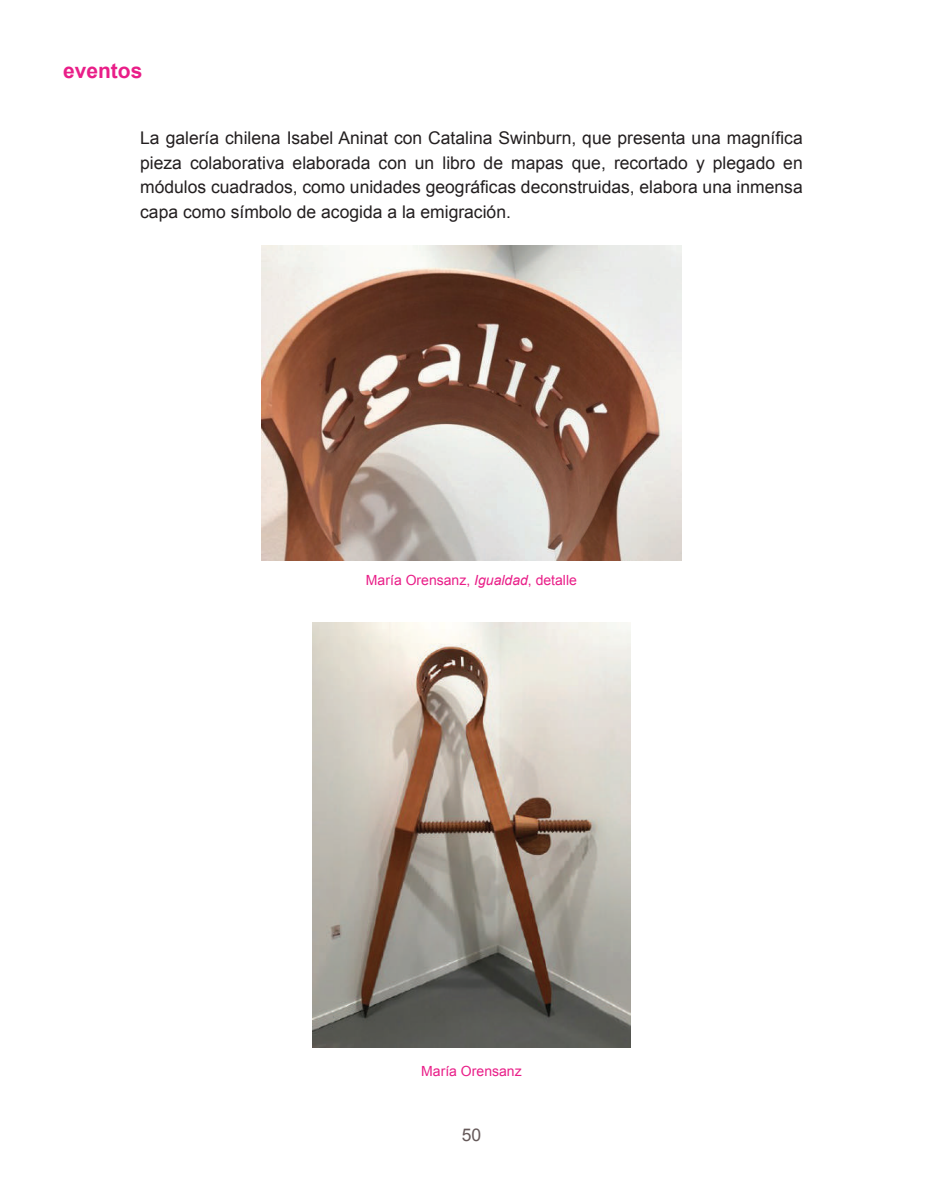
<style>
.page{position:relative;width:943px;height:1191px;background:#fff}
.page>*{position:absolute;margin:0;border:0;box-sizing:border-box;transform-origin:0 0}
.t1{font:700 21px "Arial";color:#e91e88}
.t2{font:17.5px/24.5px "Arial";color:#231f20;text-align:justify}
.t3{font:17.5px "Arial";color:#655959}
.t4{font:14px "Arial";color:#e91e88}
.s1{font-style:italic}
</style>
<div class="page">
<img style="left:261px;top:246px;width:420px;height:315px">
<img style="left:312px;top:623px;width:318px;height:424px">
<p class="t1" style="left:63px;top:57px;width:81px">eventos</p>
<p class="t2" style="left:140px;top:126px;width:664px">La galería chilena Isabel Aninat con Catalina Swinburn, que presenta una magnífica pieza colaborativa elaborada con un libro de mapas que, recortado y plegado en módulos cuadrados, como unidades geográficas deconstruidas, elabora una inmensa capa como símbolo de acogida a la emigración.</p>
<p class="t4" style="left:366px;top:571px;width:212px">María Orensanz, <span class="s1">Igualdad</span>, detalle</p>
<p class="t4" style="left:421px;top:1061px;width:102px">María Orensanz</p>
<p class="t3" style="left:462px;top:1123px;width:21px">50</p>
</div>
